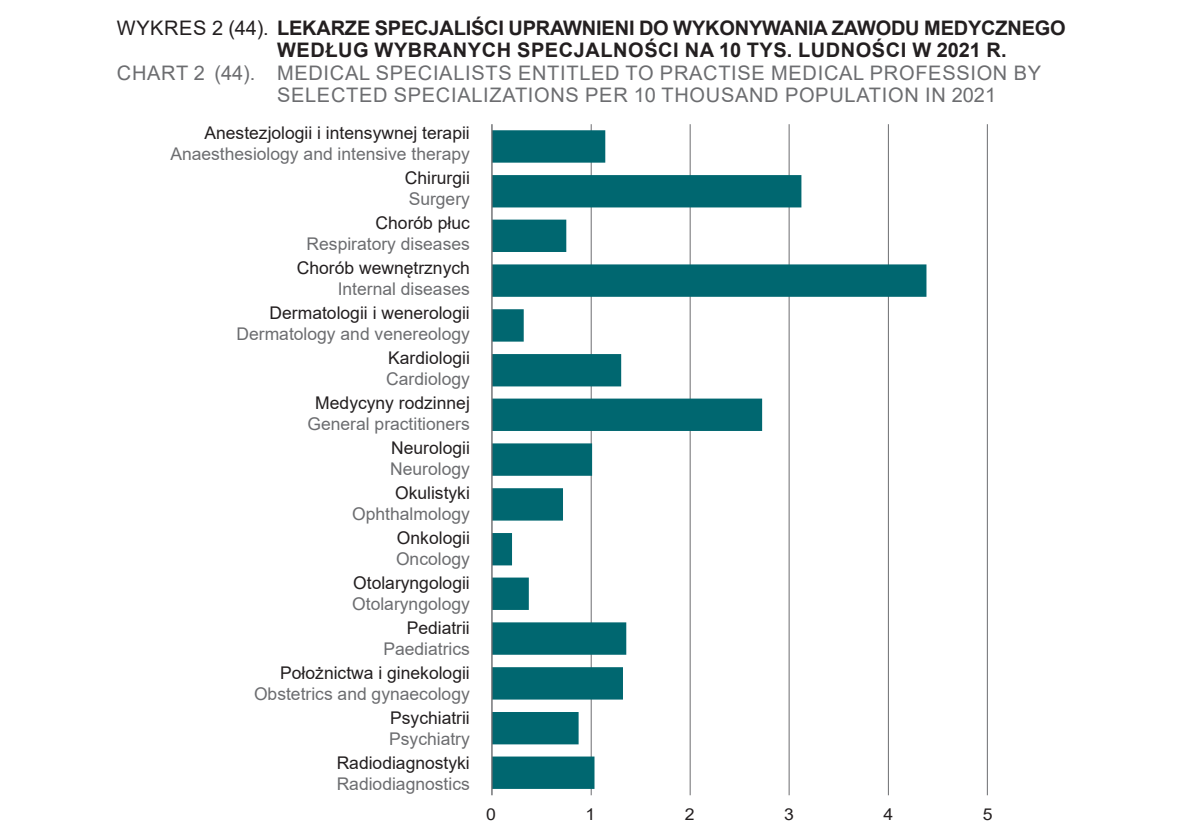
<style>
.page{position:relative;width:1177px;height:840px;background:#fff}
.page>*{position:absolute;margin:0;border:0;box-sizing:border-box;transform-origin:0 0}
.t1{font:700 20px "Arial";letter-spacing:-.01em;color:#231f20}
.t2{font:20px "Arial";letter-spacing:.01em;color:#6c6d70}
.t3{font:20px "Arial";letter-spacing:.035em;color:#6c6d70}
.t4{font:20px "Arial";letter-spacing:.025em;color:#231f20}
.t5{font:17.5px "Arial";color:#6c6d70}
.t6{font:17.5px "Arial";color:#231f20}
.t7{font:16.25px "Arial";color:#231f20;scale:1.08 1}
.s1{font-weight:700}
</style>
<div class="page">
<hr style="left:986px;top:124px;width:1px;height:670px;background:#6c6d70">
<hr style="left:887px;top:124px;width:1px;height:670px;background:#6c6d70">
<hr style="left:788px;top:124px;width:1px;height:670px;background:#6c6d70">
<hr style="left:689px;top:124px;width:1px;height:670px;background:#6c6d70">
<hr style="left:590px;top:124px;width:1px;height:670px;background:#6c6d70">
<svg style="left:492px;top:130px;width:434px;height:658px"></svg>
<hr style="left:491px;top:124px;width:1px;height:670px;background:#6c6d70">
<p class="t4" style="left:117px;top:14px;width:165px">WYKRES 2 (44). <span class="s1">LEK</span></p>
<p class="t1" style="left:316px;top:14px;width:28px">ARZE</p>
<p class="t1" style="left:375px;top:14px;width:14px">SPECJ</p>
<p class="t1" style="left:439px;top:14px;width:37px">ALIŚCI</p>
<p class="t1" style="left:508px;top:14px;width:15px">UPR</p>
<p class="t1" style="left:550px;top:14px;width:43px">AWNIENI</p>
<p class="t1" style="left:639px;top:14px;width:69px">DO WYKONY</p>
<p class="t1" style="left:762px;top:14px;width:221px">WANIA ZAWO DU MEDYCZNEGO</p>
<p class="t1" style="left:277px;top:36px;width:64px">WEDŁUG</p>
<p class="t1" style="left:374px;top:36px;width:35px">WYBR</p>
<p class="t1" style="left:438px;top:36px;width:30px">ANYC</p>
<p class="t1" style="left:496px;top:36px;width:35px">H SPECJ</p>
<p class="t1" style="left:585px;top:36px;width:42px">ALNOŚCI</p>
<p class="t1" style="left:684px;top:36px;width:76px">NA 10 TYS</p>
<p class="t1" style="left:787px;top:36px;width:68px">. LUDNOŚCI</p>
<p class="t1" style="left:912px;top:36px;width:96px">W 2021 R.</p>
<p class="t3" style="left:117px;top:59px;width:191px">CHART 2 (44). Medical</p>
<p class="t2" style="left:376px;top:59px;width:14px">specialists</p>
<p class="t2" style="left:518px;top:59px;width:14px">entitled</p>
<p class="t2" style="left:625px;top:59px;width:49px">to practise</p>
<p class="t2" style="left:771px;top:59px;width:14px">medical</p>
<p class="t2" style="left:869px;top:59px;width:15px">profession</p>
<p class="t2" style="left:1013px;top:59px;width:14px">by</p>
<p class="t2" style="left:215px;top:81px;width:21px">selected</p>
<p class="t2" style="left:394px;top:81px;width:14px">specializations</p>
<p class="t2" style="left:585px;top:81px;width:15px">per</p>
<p class="t2" style="left:633px;top:81px;width:44px">10 thousand</p>
<p class="t2" style="left:785px;top:81px;width:15px">population</p>
<p class="t2" style="left:925px;top:81px;width:73px">in 2021</p>
<p class="t6" style="left:204px;top:121px;width:267px">Anestezjologii i intensywnej terapii</p>
<p class="t5" style="left:170px;top:142px;width:301px">Anaesthesiology and intensive therapy</p>
<p class="t6" style="left:405px;top:166px;width:67px">Chirurgii</p>
<p class="t5" style="left:408px;top:187px;width:63px">Surgery</p>
<p class="t6" style="left:375px;top:211px;width:96px">Chorób płuc</p>
<p class="t5" style="left:306px;top:232px;width:165px">Respiratory diseases</p>
<p class="t6" style="left:297px;top:256px;width:174px">Chorób wewnętrznych</p>
<p class="t5" style="left:338px;top:277px;width:134px">Internal diseases</p>
<p class="t6" style="left:269px;top:301px;width:202px">Dermatologii i wenerologii</p>
<p class="t5" style="left:236px;top:322px;width:235px">Dermatology and venereology</p>
<p class="t6" style="left:388px;top:346px;width:83px">Kardiologii</p>
<p class="t5" style="left:386px;top:367px;width:85px">Cardiology</p>
<p class="t6" style="left:315px;top:391px;width:156px">Medycyny rodzinnej</p>
<p class="t5" style="left:307px;top:412px;width:164px">General practitioners</p>
<p class="t6" style="left:391px;top:436px;width:80px">Neurologii</p>
<p class="t5" style="left:390px;top:457px;width:81px">Neurology</p>
<p class="t6" style="left:395px;top:481px;width:76px">Okulistyki</p>
<p class="t5" style="left:352px;top:502px;width:119px">Ophthalmology</p>
<p class="t6" style="left:397px;top:525px;width:74px">Onkologii</p>
<p class="t5" style="left:396px;top:546px;width:75px">Oncology</p>
<p class="t6" style="left:353px;top:570px;width:118px">Otolaryngologii</p>
<p class="t5" style="left:352px;top:591px;width:119px">Otolaryngology</p>
<p class="t6" style="left:406px;top:615px;width:65px">Pediatrii</p>
<p class="t5" style="left:383px;top:636px;width:88px">Paediatrics</p>
<p class="t6" style="left:280px;top:660px;width:191px">Położnictwa i ginekologii</p>
<p class="t5" style="left:254px;top:681px;width:217px">Obstetrics and gynaecology</p>
<p class="t6" style="left:390px;top:705px;width:81px">Psychiatrii</p>
<p class="t5" style="left:389px;top:726px;width:82px">Psychiatry</p>
<p class="t6" style="left:336px;top:750px;width:135px">Radiodiagnostyki</p>
<p class="t5" style="left:336px;top:771px;width:135px">Radiodiagnostics</p>
<p class="t7" style="left:486px;top:802px;width:11px">0</p>
<p class="t7" style="left:585px;top:802px;width:11px">1</p>
<p class="t7" style="left:685px;top:802px;width:11px">2</p>
<p class="t7" style="left:784px;top:802px;width:11px">3</p>
<p class="t7" style="left:883px;top:802px;width:11px">4</p>
<p class="t7" style="left:982px;top:802px;width:11px">5</p>
</div>
